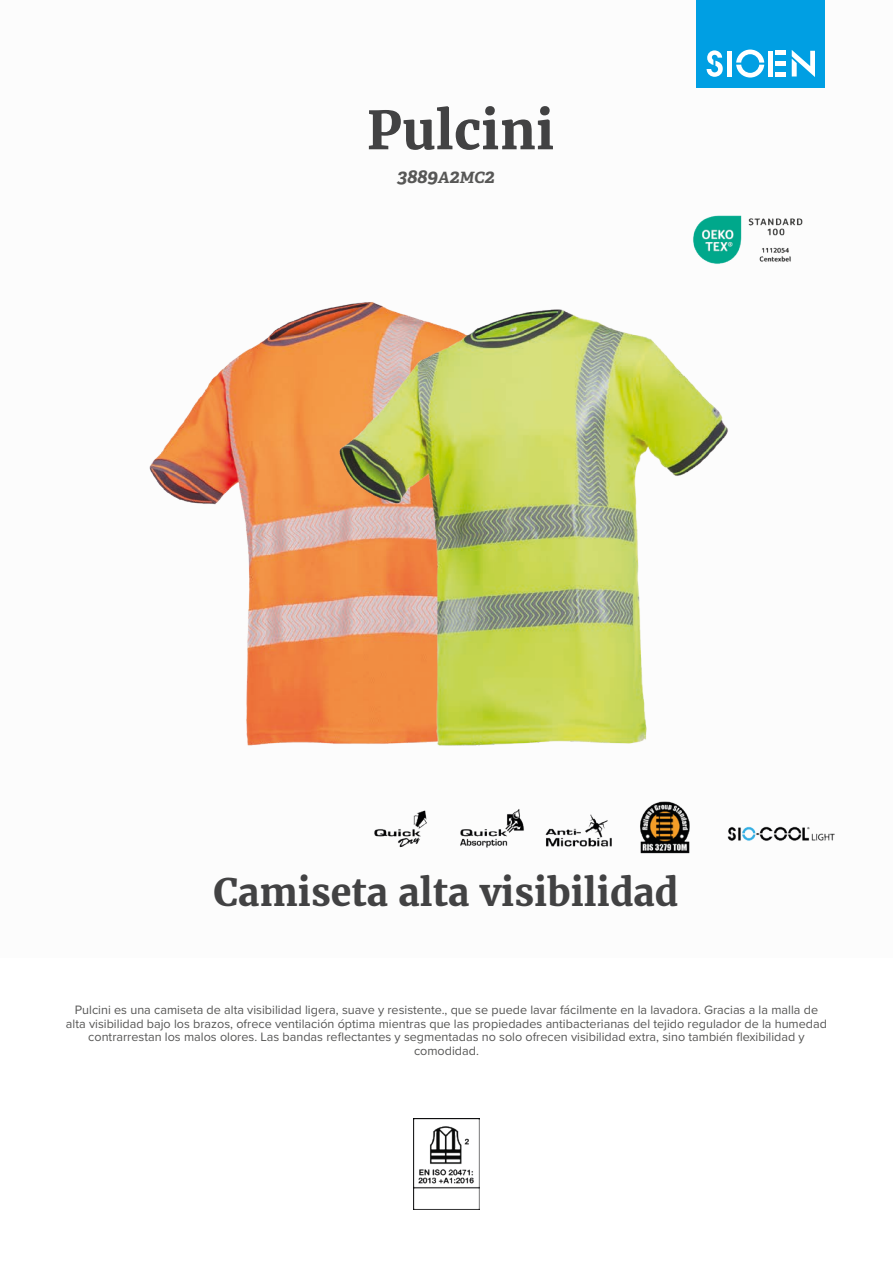
<style>
.page{position:relative;width:893px;height:1263px;background:#fff}
.page>*{position:absolute;margin:0;border:0;box-sizing:border-box;transform-origin:0 0}
.t1{font:700 52.5px "Merriweather";color:#424243}
.t2{font:700 37.5px "Merriweather";color:#424243}
.t3{font:italic 700 19.5px "Adelle";color:#575756}
.t4{font:12.6px/13.6px "Proxima Nova";color:#575756;text-align:center}
.s1{font-size:15.6px}
</style>
<div class="page">
<div style="left:697px;top:0;width:128px;height:88px;background:#009fe3"></div>
<svg style="left:707px;top:50px;width:16px;height:27px"></svg>
<svg style="left:736px;top:50px;width:28px;height:28px"></svg>
<div style="left:727px;top:51px;width:5px;height:26px;background:#fff"></div>
<div style="left:768px;top:51px;width:5px;height:26px;background:#fff"></div>
<div style="left:775px;top:72px;width:11px;height:5px;background:#fff"></div>
<div style="left:775px;top:61px;width:11px;height:5px;background:#fff"></div>
<hr style="left:775px;top:51px;width:11px;height:4px;background:#fff">
<svg style="left:792px;top:50px;width:23px;height:27px"></svg>
<img style="left:783px;top:826px;width:52px;height:15px">
<img style="left:783px;top:218px;width:20px;height:44px">
<img style="left:413px;top:1118px;width:67px;height:92px">
<img style="left:149px;top:319px;width:149px;height:427px">
<img style="left:298px;top:215px;width:485px;height:639px">
<h1 class="t1" style="left:367px;top:95px;width:189px">Pulcini</h1>
<h3 class="t3" style="left:397px;top:164px;width:99px">3889<span class="s1">A</span>2<span class="s1">MC</span>2</h3>
<h2 class="t2" style="left:213px;top:867px;width:467px">Camiseta alta visibilidad</h2>
<p class="t4" style="left:66px;top:1002px;width:763px">Pulcini es una camiseta de alta visibilidad ligera, suave y resistente., que se puede lavar fácilmente en la lavadora. Gracias a la malla de alta visibilidad bajo los brazos, ofrece ventilación óptima mientras que las propiedades antibacterianas del tejido regulador de la humedad contrarrestan los malos olores. Las bandas reflectantes y segmentadas no solo ofrecen visibilidad extra, sino también flexibilidad y comodidad.</p>
</div>
